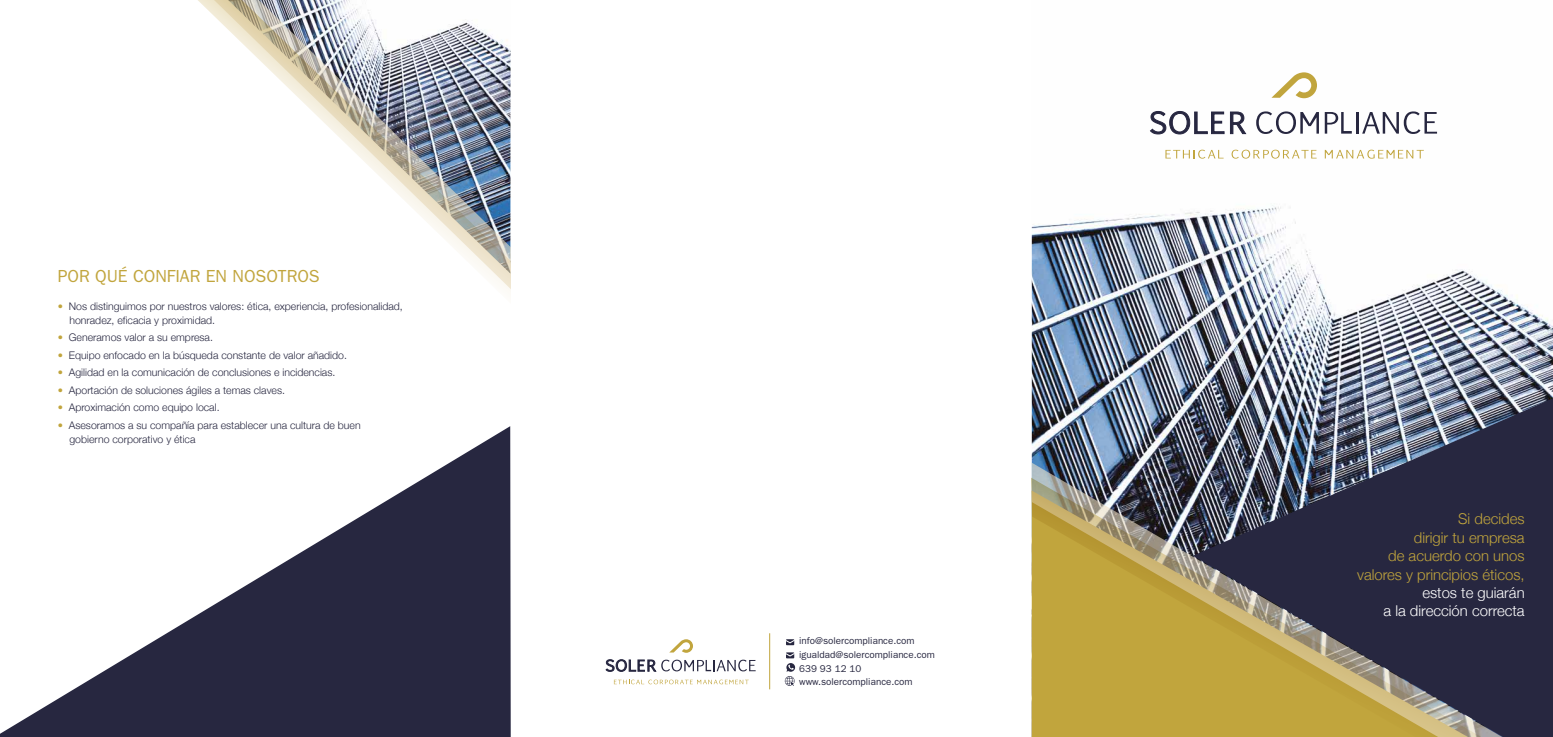
<style>
.page{position:relative;width:1553px;height:737px;background:#fff}
.page>*{position:absolute;margin:0;border:0;box-sizing:border-box;transform-origin:0 0}
.t1{font:17.5px "ITC Franklin Gothic Std";color:#c1a53d}
.t2{font:300 14.88px/18.4px "Helvetica Neue";color:#c1a53d;text-align:right}
.t3{font:300 14.88px/18.4px "Helvetica Neue";color:#fff;text-align:right}
.t4{font:300 10.5px/14px "Helvetica Neue";color:#272740}
.t5{font:9.89px/13.5px "ITC Franklin Gothic Std";color:#272740}
.s1{color:#c1a53d}
</style>
<div class="page">
<img style="left:1032px;top:98px;width:521px;height:364px">
<img style="left:1193px;top:398px;width:360px;height:64px">
<img style="left:1032px;top:462px;width:521px;height:15px">
<svg style="left:1031px;top:477px;width:522px;height:260px;background:#73684c"></svg>
<svg style="left:1271px;top:72px;width:46px;height:26px"></svg>
<svg style="left:1150px;top:111px;width:74px;height:23px"></svg>
<svg style="left:1230px;top:111px;width:16px;height:23px"></svg>
<svg style="left:1256px;top:111px;width:63px;height:23px"></svg>
<svg style="left:1325px;top:112px;width:27px;height:22px"></svg>
<hr style="left:1356px;top:112px;width:2px;height:22px;background:#272740">
<svg style="left:1362px;top:111px;width:75px;height:23px"></svg>
<svg style="left:1165px;top:150px;width:58px;height:9px"></svg>
<svg style="left:1231px;top:150px;width:85px;height:9px"></svg>
<svg style="left:1325px;top:150px;width:99px;height:9px"></svg>
<svg style="left:786px;top:639px;width:8px;height:6px"></svg>
<svg style="left:786px;top:639px;width:9px;height:4px"></svg>
<svg style="left:786px;top:652px;width:8px;height:6px"></svg>
<svg style="left:786px;top:652px;width:9px;height:4px"></svg>
<svg style="left:784px;top:664px;width:11px;height:22px"></svg>
<svg style="left:670px;top:639px;width:23px;height:13px"></svg>
<svg style="left:606px;top:659px;width:150px;height:12px"></svg>
<svg style="left:614px;top:679px;width:135px;height:5px"></svg>
<hr style="left:769px;top:633px;width:1px;height:56px;background:#c1a53d">
<svg style="left:0;top:426px;width:511px;height:311px;fill:#272740"></svg>
<img style="left:198px;top:0;width:313px;height:291px">
<h1 class="t1" style="left:58px;top:266px;width:263px">POR QUÉ CONFIAR EN NOSOTROS</h1>
<p class="t4" style="left:69px;top:298px;width:335px;text-indent:-12px"><span class="s1">•</span> Nos distinguimos por nuestros valores: ética, experiencia, profesionalidad, honradez, eficacia y proximidad.</p>
<p class="t4" style="left:58px;top:329px;width:157px"><span class="s1">•</span> Generamos valor a su empresa.</p>
<p class="t4" style="left:58px;top:347px;width:291px"><span class="s1">•</span> Equipo enfocado en la búsqueda constante de valor añadido.</p>
<p class="t4" style="left:58px;top:364px;width:279px"><span class="s1">•</span> Agilidad en la comunicación de conclusiones e incidencias.</p>
<p class="t4" style="left:58px;top:382px;width:229px"><span class="s1">•</span> Aportación de soluciones ágiles a temas claves.</p>
<p class="t4" style="left:58px;top:399px;width:163px"><span class="s1">•</span> Aproximación como equipo local.</p>
<p class="t4" style="left:69px;top:417px;width:293px;text-indent:-12px"><span class="s1">•</span> Asesoramos a su compañía para establecer una cultura de buen gobierno corporativo y ética</p>
<p class="t5" style="left:799px;top:634px;width:137px">info@solercompliance.com igualdad@solercompliance.com<br>639 93 12 10 www.solercompliance.com</p>
<h2 class="t2" style="left:1357px;top:509px;width:169px">Si decides<br>dirigir tu empresa<br>de acuerdo con unos valores y principios éticos,</h2>
<h2 class="t3" style="left:1383px;top:582px;width:143px">estos te guiarán<br>a la dirección correcta</h2>
</div>
